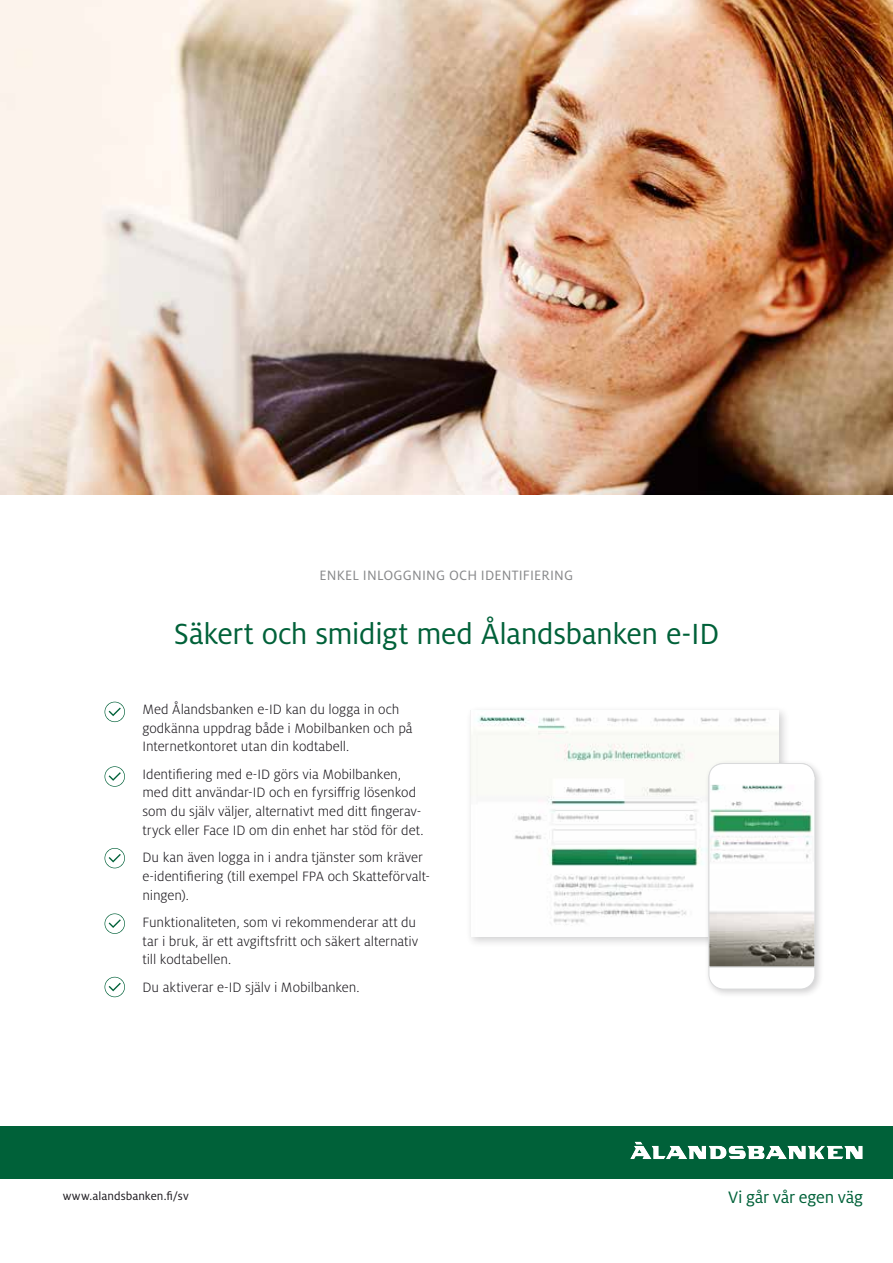
<style>
.page{position:relative;width:893px;height:1263px;background:#fff}
.page>*{position:absolute;margin:0;border:0;box-sizing:border-box;transform-origin:0 0}
.t1{font:32.25px "Milo OT";letter-spacing:-.015em;color:#006139}
.t2{font:18.3px "Milo OT";letter-spacing:-.01em;color:#006139}
.t3{font:300 15px/18.8px "Milo OT";letter-spacing:-.005em;color:#1a171c}
.t4{font:15px "Milo OT";letter-spacing:.01em;color:#87888a}
.t5{font:12.75px "Milo OT";letter-spacing:.005em;color:#1a171c}
</style>
<div class="page">
<img style="left:0;top:0;width:893px;height:494px">
<div style="left:466px;top:705px;width:324px;height:243px;background:#1a171c;opacity:.2"></div>
<img style="left:471px;top:710px;width:308px;height:227px">
<div style="left:704px;top:759px;width:120px;height:239px;background:#1a171c;opacity:.2"></div>
<svg style="left:708px;top:763px;width:108px;height:226px"></svg>
<svg style="left:105px;top:702px;width:20px;height:20px"></svg>
<svg style="left:105px;top:766px;width:20px;height:21px"></svg>
<svg style="left:105px;top:848px;width:20px;height:20px"></svg>
<div style="left:0;top:1126px;width:893px;height:53px;background:#006139"></div>
<svg style="left:634px;top:1141px;width:224px;height:18px"></svg>
<svg style="left:105px;top:913px;width:20px;height:21px"></svg>
<svg style="left:105px;top:977px;width:20px;height:20px"></svg>
<p class="t4" style="left:320px;top:567px;width:255px">ENKEL INLOGGNING OCH IDENTIFIERING</p>
<h1 class="t1" style="left:174px;top:614px;width:547px">Säkert och smidigt med Ålandsbanken e-ID</h1>
<p class="t3" style="left:142px;top:700px;width:272px">Med Ålandsbanken e-ID kan du logga in och godkänna uppdrag både i Mobilbanken och på<br>Internetkontoret utan din kodtabell.</p>
<p class="t3" style="left:142px;top:765px;width:282px">Identifiering med e-ID görs via Mobilbanken, med ditt användar-ID och en fyrsiffrig lösenkod som du själv väljer, alternativt med ditt fingerav&shy;tryck eller Face ID om din enhet har stöd för det.</p>
<p class="t3" style="left:142px;top:848px;width:289px">Du kan även logga in i andra tjänster som kräver e-identifiering (till exempel FPA och Skatteförvalt&shy;ningen).</p>
<p class="t3" style="left:142px;top:913px;width:277px">Funktionaliteten, som vi rekommenderar att du tar i bruk, är ett avgiftsfritt och säkert alternativ till kodtabellen.</p>
<p class="t3" style="left:142px;top:978px;width:219px">Du aktiverar e-ID själv i Mobilbanken.</p>
<p class="t5" style="left:63px;top:1188px;width:127px">www.alandsbanken.fi/sv</p>
<p class="t2" style="left:728px;top:1186px;width:136px">Vi går vår egen väg</p>
</div>
